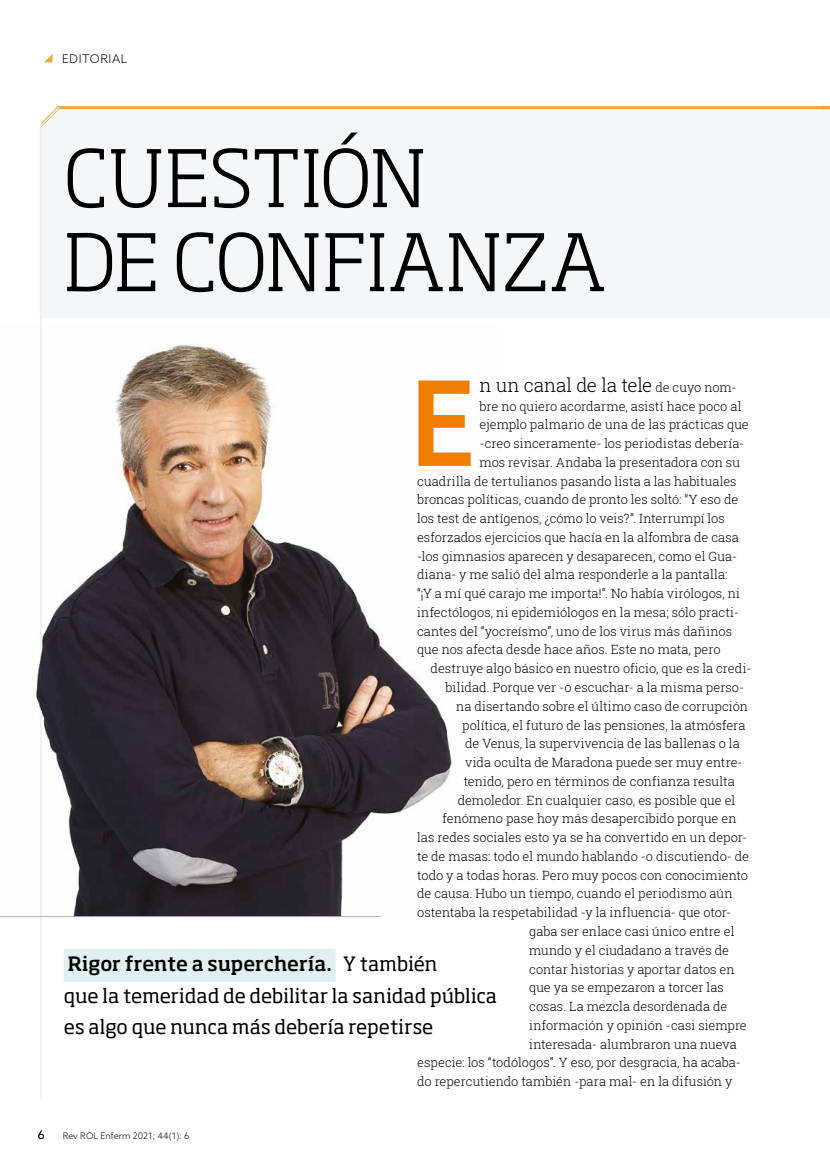
<style>
.page{position:relative;width:830px;height:1170px;background:#fff}
.page>*{position:absolute;margin:0;border:0;box-sizing:border-box;transform-origin:0 0}
.t1{font:500 117.9px "Azo Sans";color:#ef7d00}
.t2{font:300 78px/84px "Soho Std";color:#000}
.t3{font:19.5px/31.5px "Soho Std";color:#000}
.t4{font:300 18.75px "Roboto Slab";letter-spacing:-.015em;color:#000}
.t5{font:300 12.75px "Roboto Slab";color:#000}
.t6{font:300 12px "Azo Sans";letter-spacing:.05em;color:#000}
.t7{font:300 9px "Azo Sans";color:#000}
.s1{font-size:12.75px}
.s2{font-weight:500}
</style>
<div class="page">
<img style="left:36px;top:653px;width:417px;height:263px">
<svg style="left:44px;top:54px;width:8px;height:8px"></svg>
<hr style="left:40px;top:710px;width:2px;height:387px;background:#ededed">
<div style="left:64px;top:948px;width:271px;height:33px;background:#dff0f0"></div>
<hr style="left:0;top:916px;width:381px;height:1px;background:#b3b2b2">
<svg style="left:40px;top:106px;width:789px;height:547px"></svg>
<p class="t6" style="left:62px;top:50px;width:67px">EDITORIAL</p>
<h2 class="t2" style="left:64px;top:135px;width:543px">CUESTIÓN<br>DE CONFIANZA</h2>
<p class="t6" style="left:38px;top:1126px;width:8px">6</p>
<h3 class="t4" style="left:479px;top:372px;width:258px">n un canal de la tele <span class="s1">de cuyo nom-</span></h3>
<p class="t5" style="left:479px;top:397px;width:263px">bre no quiero acordarme, asistí hace poco al</p>
<p class="t5" style="left:479px;top:416px;width:270px">ejemplo palmario de una de las prácticas que</p>
<p class="t5" style="left:479px;top:434px;width:266px">-creo sinceramente- los periodistas debería-</p>
<p class="t5" style="left:479px;top:453px;width:262px">mos revisar. Andaba la presentadora con su</p>
<p class="t5" style="left:417px;top:472px;width:321px">cuadrilla de tertulianos pasando lista a las habituales</p>
<p class="t5" style="left:417px;top:491px;width:322px">broncas políticas, cuando de pronto les soltó: “Y eso de</p>
<p class="t5" style="left:417px;top:509px;width:309px">los test de antígenos, ¿cómo lo veis?”. Interrumpí los</p>
<p class="t5" style="left:417px;top:528px;width:323px">esforzados ejercicios que hacía en la alfombra de casa</p>
<p class="t5" style="left:417px;top:547px;width:321px">-los gimnasios aparecen y desaparecen, como el Gua-</p>
<p class="t5" style="left:417px;top:566px;width:312px">diana- y me salió del alma responderle a la pantalla:</p>
<p class="t5" style="left:417px;top:584px;width:324px">“¡Y a mí qué carajo me importa!”. No había virólogos, ni</p>
<p class="t5" style="left:417px;top:603px;width:323px">infectólogos, ni epidemiólogos en la mesa; sólo practi-</p>
<p class="t5" style="left:417px;top:622px;width:316px">cantes del “yocreísmo”, uno de los virus más dañinos</p>
<p class="t5" style="left:417px;top:641px;width:305px">que nos afecta desde hace años. Este no mata, pero</p>
<p class="t5" style="left:430px;top:659px;width:322px">destruye algo básico en nuestro oficio, que es la credi-</p>
<p class="t5" style="left:445px;top:678px;width:300px">bilidad. Porque ver -o escuchar- a la misma perso-</p>
<p class="t5" style="left:456px;top:697px;width:293px">na disertando sobre el último caso de corrupción</p>
<p class="t5" style="left:462px;top:716px;width:285px">política, el futuro de las pensiones, la atmósfera</p>
<p class="t5" style="left:465px;top:734px;width:276px">de Venus, la supervivencia de las ballenas o la</p>
<p class="t5" style="left:465px;top:753px;width:279px">vida oculta de Maradona puede ser muy entre-</p>
<p class="t5" style="left:463px;top:772px;width:272px">tenido, pero en términos de confianza resulta</p>
<p class="t5" style="left:457px;top:791px;width:279px">demoledor. En cualquier caso, es posible que el</p>
<p class="t5" style="left:442px;top:810px;width:295px">fenómeno pase hoy más desapercibido porque en</p>
<p class="t5" style="left:417px;top:828px;width:331px">las redes sociales esto ya se ha convertido en un depor-</p>
<p class="t5" style="left:417px;top:847px;width:333px">te de masas: todo el mundo hablando -o discutiendo- de</p>
<p class="t5" style="left:417px;top:866px;width:332px">todo y a todas horas. Pero muy pocos con conocimiento</p>
<p class="t5" style="left:417px;top:885px;width:317px">de causa. Hubo un tiempo, cuando el periodismo aún</p>
<p class="t5" style="left:417px;top:903px;width:315px">ostentaba la respetabilidad -y la influencia- que otor-</p>
<p class="t5" style="left:529px;top:922px;width:207px">gaba ser enlace casi único entre el</p>
<p class="t5" style="left:529px;top:941px;width:201px">mundo y el ciudadano a través de</p>
<p class="t5" style="left:529px;top:960px;width:207px">contar historias y aportar datos en</p>
<p class="t5" style="left:529px;top:978px;width:196px">que ya se empezaron a torcer las</p>
<p class="t5" style="left:529px;top:997px;width:199px">cosas. La mezcla desordenada de</p>
<p class="t5" style="left:529px;top:1016px;width:219px">información y opinión -casi siempre</p>
<p class="t5" style="left:529px;top:1035px;width:209px">interesada- alumbraron una nueva</p>
<p class="t5" style="left:417px;top:1053px;width:325px">especie: los “todólogos”. Y eso, por desgracia, ha acaba-</p>
<p class="t5" style="left:417px;top:1072px;width:317px">do repercutiendo también -para mal- en la difusión y</p>
<h1 class="t1" style="left:409px;top:346px;width:67px">E</h1>
<h3 class="t3" style="left:64px;top:948px;width:434px"><span class="s2">Rigor frente a superchería.</span> Y también<br>que la temeridad de debilitar la sanidad pública es algo que nunca más debería repetirse</h3>
<p class="t7" style="left:63px;top:1129px;width:128px">Rev ROL Enferm 2021; 44(1): 6</p>
</div>
